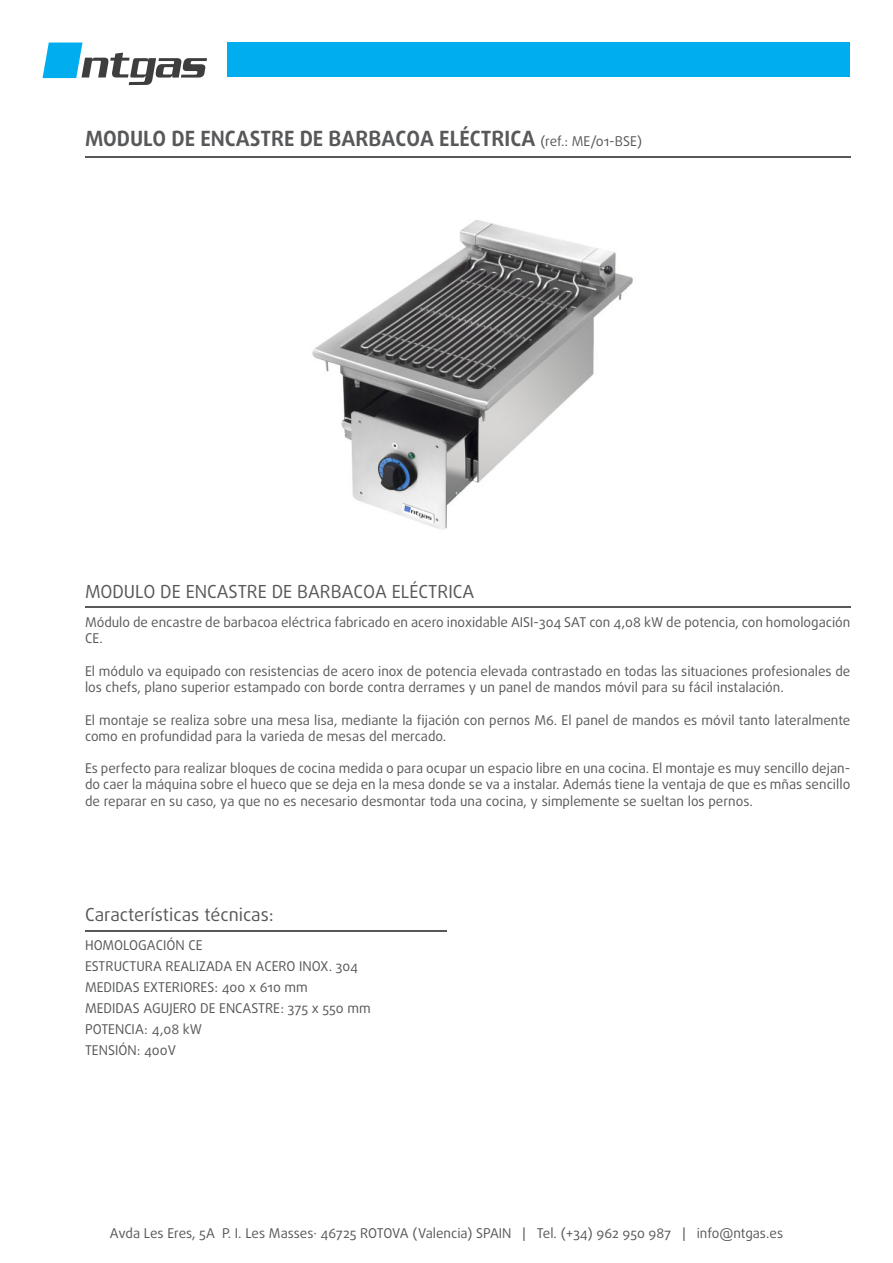
<style>
.page{position:relative;width:893px;height:1263px;background:#fff}
.page>*{position:absolute;margin:0;border:0;box-sizing:border-box;transform-origin:0 0}
.t1{font:700 21px "Daxline Pro";color:#57585a}
.t2{font:18px "Daxline Pro";color:#57585a}
.t3{font:13.5px/16.2px "Daxline Pro";color:#57585a}
.s1{font-weight:400;font-size:13.5px}
</style>
<div class="page">
<div style="left:227px;top:43px;width:623px;height:34px;background:#00aeef"></div>
<svg style="left:43px;top:43px;width:164px;height:42px"></svg>
<hr style="left:85px;top:157px;width:765px;height:1px;background:#57585a">
<hr style="left:85px;top:606px;width:765px;height:1px;background:#57585a">
<hr style="left:85px;top:930px;width:361px;height:1px;background:#57585a">
<img style="left:312px;top:220px;width:321px;height:309px">
<p class="t1" style="left:85px;top:124px;width:559px">MODULO DE ENCASTRE DE BARBACOA ELÉCTRICA <span class="s1">(ref.: ME/01-BSE)</span></p>
<p class="t2" style="left:85px;top:579px;width:391px">MODULO DE ENCASTRE DE BARBACOA ELÉCTRICA</p>
<p class="t3" style="left:85px;top:614px;width:767px">Módulo de encastre de barbacoa eléctrica fabricado en acero inoxidable AISI-304 SAT con 4,08 kW de potencia, con homologación<br>CE.</p>
<p class="t3" style="left:85px;top:663px;width:767px">El módulo va equipado con resistencias de acero inox de potencia elevada contrastado en todas las situaciones profesionales de los chefs, plano superior estampado con borde contra derrames y un panel de mandos móvil para su fácil instalación.</p>
<p class="t3" style="left:85px;top:712px;width:767px">El montaje se realiza sobre una mesa lisa, mediante la fijación con pernos M6. El panel de mandos es móvil tanto lateralmente como en profundidad para la varieda de mesas del mercado.</p>
<p class="t3" style="left:85px;top:760px;width:767px;text-align:justify">Es perfecto para realizar bloques de cocina medida o para ocupar un espacio libre en una cocina. El montaje es muy sencillo dejan&shy;do caer la máquina sobre el hueco que se deja en la mesa donde se va a instalar. Además tiene la ventaja de que es mñas sencillo de reparar en su caso, ya que no es necesario desmontar toda una cocina, y simplemente se sueltan los pernos.</p>
<p class="t2" style="left:85px;top:902px;width:190px">Características técnicas:</p>
<p class="t3" style="left:85px;top:938px;width:119px">HOMOLOGACIÓN CE</p>
<p class="t3" style="left:85px;top:959px;width:274px">ESTRUCTURA REALIZADA EN ACERO INOX. 304</p>
<p class="t3" style="left:85px;top:980px;width:224px">MEDIDAS EXTERIORES: 400 x 610 mm</p>
<p class="t3" style="left:85px;top:1001px;width:287px">MEDIDAS AGUJERO DE ENCASTRE: 375 x 550 mm</p>
<p class="t3" style="left:85px;top:1022px;width:119px">POTENCIA: 4,08 kW</p>
<p class="t3" style="left:85px;top:1043px;width:92px">TENSIÓN: 400V</p>
<p class="t3" style="left:110px;top:1225px;width:675px">Avda Les Eres, 5A P. I. Les Masses· 46725 ROTOVA (Valencia) SPAIN | Tel. (+34) 962 950 987 | info@ntgas.es</p>
</div>
